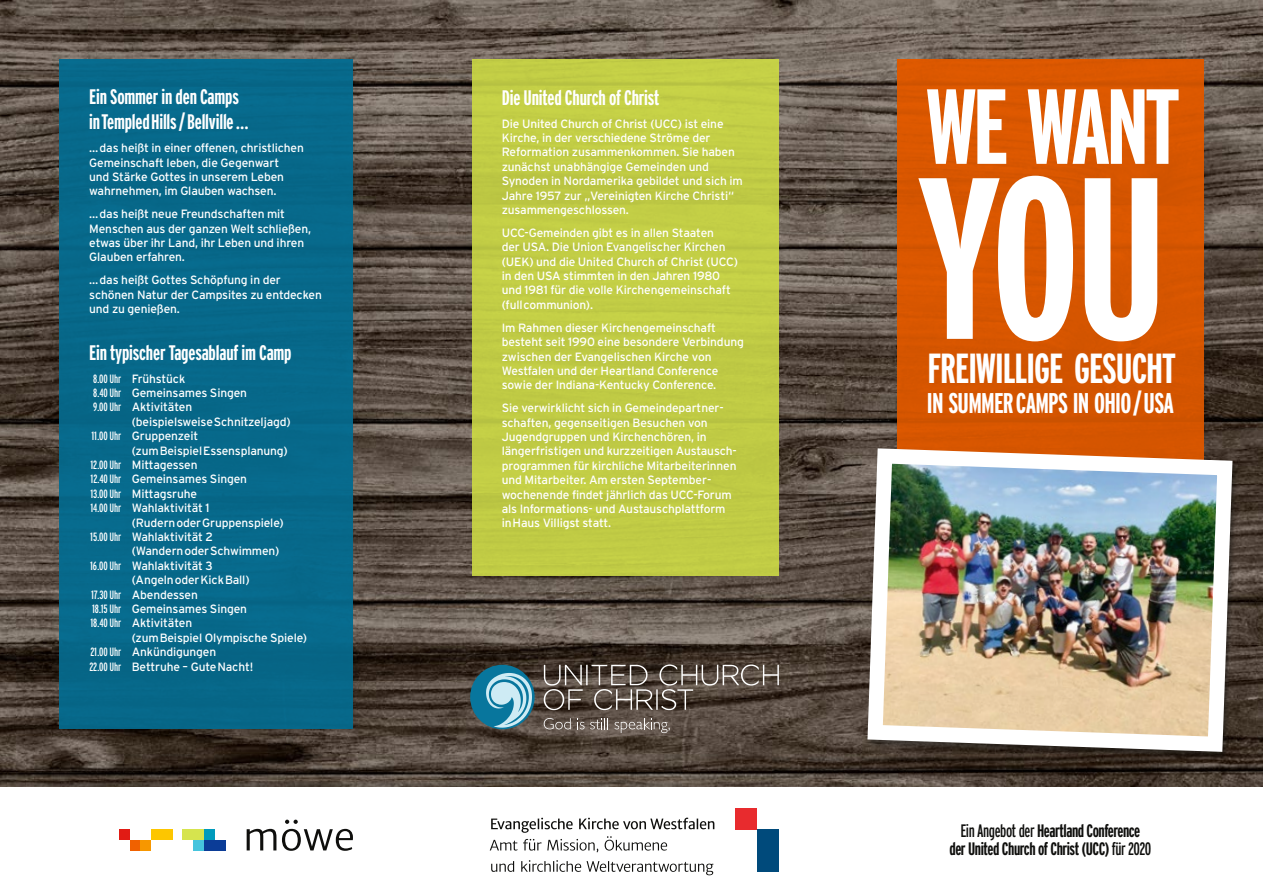
<style>
.page{position:relative;width:1263px;height:893px;background:#fff}
.page>*{position:absolute;margin:0;border:0;box-sizing:border-box;transform-origin:0 0}
.t1{font:700 extra-condensed 229.5px "Interstate";color:#fff}
.t2{font:700 extra-condensed 106.5px "Interstate";letter-spacing:-.04em;color:#fff}
.t3{font:700 extra-condensed 42px "Interstate";letter-spacing:-.025em;color:#fff}
.t4{font:700 extra-condensed 28.5px "Interstate";letter-spacing:-.025em;color:#fff}
.t5{font:700 extra-condensed 21px/25.2px "Interstate";letter-spacing:-.01em;color:#fff}
.t6{font:700 extra-condensed 18px/18px "Interstate";letter-spacing:-.025em;color:#0f0f0d;text-align:center}
.t7{font:12px/14.4px "Interstate";letter-spacing:-.015em;color:#fff}
.s1{font-stretch:extra-condensed}
.s2{font-weight:400}
</style>
<div class="page">
<img style="left:0;top:0;width:1263px;height:787px">
<div style="left:897px;top:60px;width:306px;height:669px;background:#d75600"></div>
<div style="left:60px;top:60px;width:293px;height:669px;background:#07688a"></div>
<div style="left:472px;top:60px;width:306px;height:516px;background:#c1cc45"></div>
<div style="left:736px;top:808px;width:21px;height:21px;background:#e82b2e"></div>
<div style="left:757px;top:829px;width:21px;height:43px;background:#004a7b"></div>
<svg style="left:490px;top:818px;width:224px;height:57px"></svg>
<div style="left:119px;top:829px;width:11px;height:11px;background:#e11b14"></div>
<div style="left:130px;top:840px;width:10px;height:10px;background:#f06100"></div>
<div style="left:140px;top:840px;width:11px;height:10px;background:#f79700"></div>
<div style="left:151px;top:829px;width:21px;height:11px;background:#fdc600"></div>
<div style="left:183px;top:829px;width:21px;height:11px;background:#d6e44e"></div>
<div style="left:204px;top:829px;width:11px;height:11px;background:#009bbc"></div>
<div style="left:204px;top:840px;width:21px;height:10px;background:#0b3c97"></div>
<div style="left:193px;top:840px;width:11px;height:10px;background:#46c4dd"></div>
<svg style="left:247px;top:820px;width:106px;height:31px"></svg>
<img style="left:860px;top:441px;width:380px;height:318px">
<div style="left:470px;top:665px;width:65px;height:64px;background:#08769d;border-radius:50%"></div>
<svg style="left:486px;top:673px;width:46px;height:55px"></svg>
<svg style="left:544px;top:664px;width:235px;height:46px;background:#62574f"></svg>
<svg style="left:544px;top:718px;width:27px;height:11px"></svg>
<svg style="left:577px;top:718px;width:7px;height:11px"></svg>
<svg style="left:590px;top:718px;width:18px;height:11px"></svg>
<svg style="left:615px;top:718px;width:55px;height:15px"></svg>
<h3 class="t5" style="left:89px;top:84px;width:161px">Ein Sommer in den Camps in Templed Hills/Bellville…</h3>
<p class="t7" style="left:89px;top:141px;width:216px">…das heißt in einer offenen, christlichen Gemeinschaft leben, die Gegenwart<br>und Stärke Gottes in unserem Leben wahrnehmen, im Glauben wachsen.</p>
<p class="t7" style="left:89px;top:207px;width:223px">…das heißt neue Freundschaften mit Menschen aus der ganzen Welt schließen, etwas über ihr Land, ihr Leben und ihren Glauben erfahren.</p>
<p class="t7" style="left:89px;top:273px;width:234px">…das heißt Gottes Schöpfung in der schönen Natur der Campsites zu entdecken und zu genießen.</p>
<h3 class="t5" style="left:89px;top:340px;width:204px">Ein typischer Tagesablauf im Camp</h3>
<p class="t7" style="left:93px;top:371px;width:155px"><span class="s1">8.00 Uhr</span> Frühstück<br><span class="s1">8.40 Uhr</span> Gemeinsames Singen<br><span class="s1">9.00 Uhr</span> Aktivitäten</p>
<p class="t7" style="left:92px;top:414px;width:201px;text-indent:40px">(beispielsweise Schnitzeljagd)<br><span class="s1">11.00 Uhr</span> Gruppenzeit</p>
<p class="t7" style="left:90px;top:443px;width:199px;text-indent:41px">(zum Beispiel Essensplanung)<br><span class="s1">12.00 Uhr</span> Mittagessen<br><span class="s1">12.40 Uhr</span> Gemeinsames Singen<br><span class="s1">13.00 Uhr</span> Mittagsruhe<br><span class="s1">14.00 Uhr</span> Wahlaktivität 1</p>
<p class="t7" style="left:90px;top:515px;width:195px;text-indent:42px">(Rudern oder Gruppenspiele)<br><span class="s1">15.00 Uhr</span> Wahlaktivität 2</p>
<p class="t7" style="left:132px;top:544px;width:149px">(Wandern oder Schwimmen)</p>
<p class="t7" style="left:90px;top:558px;width:124px"><span class="s1">16.00 Uhr</span> Wahlaktivität 3</p>
<p class="t7" style="left:132px;top:573px;width:119px">(Angeln oder Kick Ball)</p>
<p class="t7" style="left:91px;top:587px;width:108px"><span class="s1">17.30 Uhr</span> Abendessen</p>
<p class="t7" style="left:92px;top:601px;width:157px"><span class="s1">18.15 Uhr</span> Gemeinsames Singen</p>
<p class="t7" style="left:90px;top:616px;width:103px"><span class="s1">18.40 Uhr</span> Aktivitäten</p>
<p class="t7" style="left:132px;top:630px;width:177px">(zum Beispiel Olympische Spiele)</p>
<p class="t7" style="left:90px;top:645px;width:127px"><span class="s1">21.00 Uhr</span> Ankündigungen</p>
<p class="t7" style="left:89px;top:659px;width:165px"><span class="s1">22.00 Uhr</span> Bettruhe – Gute Nacht!</p>
<h3 class="t5" style="left:502px;top:85px;width:159px">Die United Church of Christ</h3>
<p class="t7" style="left:502px;top:116px;width:243px">Die United Church of Christ (UCC) ist eine Kirche, in der verschiedene Ströme der Reformation zusammenkommen. Sie haben zunächst unabhängige Gemeinden und Synoden in Nordamerika gebildet und sich im Jahre 1957 zur „Vereinigten Kirche Christi“ zusammengeschlossen.</p>
<p class="t7" style="left:502px;top:225px;width:238px">UCC-Gemeinden gibt es in allen Staaten<br>der USA. Die Union Evangelischer Kirchen (UEK) und die United Church of Christ (UCC) in den USA stimmten in den Jahren 1980 und 1981 für die volle Kirchengemeinschaft (full communion).</p>
<p class="t7" style="left:502px;top:320px;width:244px">Im Rahmen dieser Kirchengemeinschaft besteht seit 1990 eine besondere Verbindung zwischen der Evangelischen Kirche von Westfalen und der Heartland Conference sowie der Indiana-Kentucky Conference.</p>
<p class="t7" style="left:502px;top:401px;width:236px">Sie verwirklicht sich in Gemeindepartner&shy;schaften, gegenseitigen Besuchen von Jugendgruppen und Kirchenchören, in längerfristigen und kurzzeitigen Austausch&shy;programmen für kirchliche Mitarbeiterinnen und Mitarbeiter. Am ersten September&shy;wochenende findet jährlich das UCC-Forum als Informations- und Austauschplattform in Haus Villigst statt.</p>
<h2 class="t2" style="left:925px;top:68px;width:256px">WE WANT</h2>
<h1 class="t1" style="left:917px;top:132px;width:252px">YOU</h1>
<h3 class="t3" style="left:927px;top:345px;width:250px">FREIWILLIGE GESUCHT</h3>
<h3 class="t4" style="left:927px;top:387px;width:249px">IN SUMMER CAMPS IN OHIO/USA</h3>
<h3 class="t6" style="left:949px;top:821px;width:203px"><span class="s2">Ein Angebot der</span> Heartland Conference<br>der United Church of Christ (UCC) <span class="s2">für 2020</span></h3>
</div>
